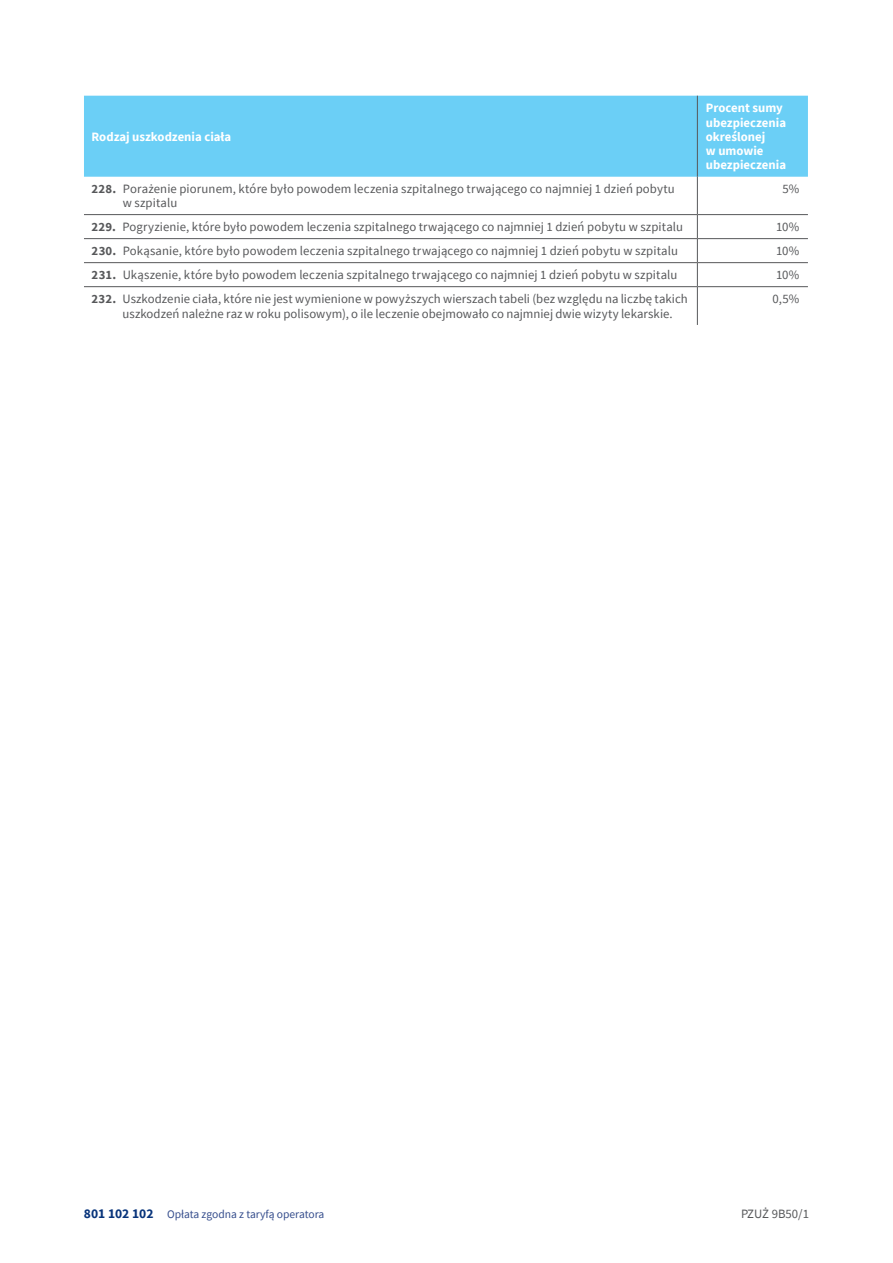
<style>
.page{position:relative;width:893px;height:1263px;background:#fff}
.page>*{position:absolute;margin:0;border:0;box-sizing:border-box;transform-origin:0 0}
.TEKST_TABELI{font:12.75px/14.2px "Source Sans Pro";letter-spacing:.005em;color:#57585a}
.GŁÓWKA_TABELI{font:700 12.75px/14.2px "Source Sans Pro";color:#fff}
.t1{font:11.55px "Source Sans Pro";color:#364e8d}
.s1{font-weight:700}
.s2{font-weight:700;font-size:13.5px;color:#08347b}
</style>
<div class="page">
<div style="left:84px;top:96px;width:724px;height:81px;background:#6bcff6"></div>
<hr style="left:697px;top:96px;width:1px;height:81px;background:#57585a">
<hr style="left:697px;top:177px;width:1px;height:37px;background:#57585a">
<hr style="left:84px;top:214px;width:613px;height:1px;background:#57585a">
<hr style="left:697px;top:214px;width:111px;height:1px;background:#57585a">
<hr style="left:84px;top:238px;width:613px;height:1px;background:#57585a">
<hr style="left:697px;top:238px;width:111px;height:1px;background:#57585a">
<hr style="left:84px;top:262px;width:613px;height:1px;background:#57585a">
<hr style="left:697px;top:262px;width:111px;height:1px;background:#57585a">
<svg style="left:697px;top:215px;width:1px;height:71px"></svg>
<hr style="left:84px;top:286px;width:613px;height:1px;background:#57585a">
<hr style="left:697px;top:286px;width:111px;height:1px;background:#57585a">
<hr style="left:697px;top:287px;width:1px;height:38px;background:#57585a">
<p class="GŁÓWKA_TABELI" style="left:92px;top:129px;width:141px">Rodzaj uszkodzenia ciała</p>
<p class="GŁÓWKA_TABELI" style="left:706px;top:101px;width:82px">Procent sumy ubezpieczenia określonej<br>w umowie ubezpieczenia</p>
<p class="TEKST_TABELI" style="left:123px;top:182px;width:554px;text-indent:-31px"><span class="s1">228.</span> Porażenie piorunem, które było powodem leczenia szpitalnego trwającego co najmniej 1 dzień pobytu w szpitalu</p>
<p class="TEKST_TABELI" style="left:782px;top:182px;width:18px">5%</p>
<p class="TEKST_TABELI" style="left:92px;top:220px;width:593px"><span class="s1">229.</span> Pogryzienie, które było powodem leczenia szpitalnego trwającego co najmniej 1 dzień pobytu w szpitalu</p>
<p class="TEKST_TABELI" style="left:776px;top:220px;width:25px">10%</p>
<p class="TEKST_TABELI" style="left:92px;top:244px;width:588px"><span class="s1">230.</span> Pokąsanie, które było powodem leczenia szpitalnego trwającego co najmniej 1 dzień pobytu w szpitalu</p>
<p class="TEKST_TABELI" style="left:776px;top:244px;width:25px">10%</p>
<p class="TEKST_TABELI" style="left:92px;top:268px;width:587px"><span class="s1">231.</span> Ukąszenie, które było powodem leczenia szpitalnego trwającego co najmniej 1 dzień pobytu w szpitalu</p>
<p class="TEKST_TABELI" style="left:776px;top:268px;width:25px">10%</p>
<p class="TEKST_TABELI" style="left:123px;top:292px;width:567px;text-indent:-31px"><span class="s1">232.</span> Uszkodzenie ciała, które nie jest wymienione w powyższych wierszach tabeli (bez względu na liczbę takich uszkodzeń należne raz w roku polisowym), o ile leczenie obejmowało co najmniej dwie wizyty lekarskie.</p>
<p class="TEKST_TABELI" style="left:772px;top:292px;width:28px">0,5%</p>
<p class="t1" style="left:84px;top:1207px;width:242px"><span class="s2">801 102 102</span> Opłata zgodna z taryfą operatora</p>
<p class="TEKST_TABELI" style="left:741px;top:1207px;width:69px">PZUŻ 9B50/1</p>
</div>
